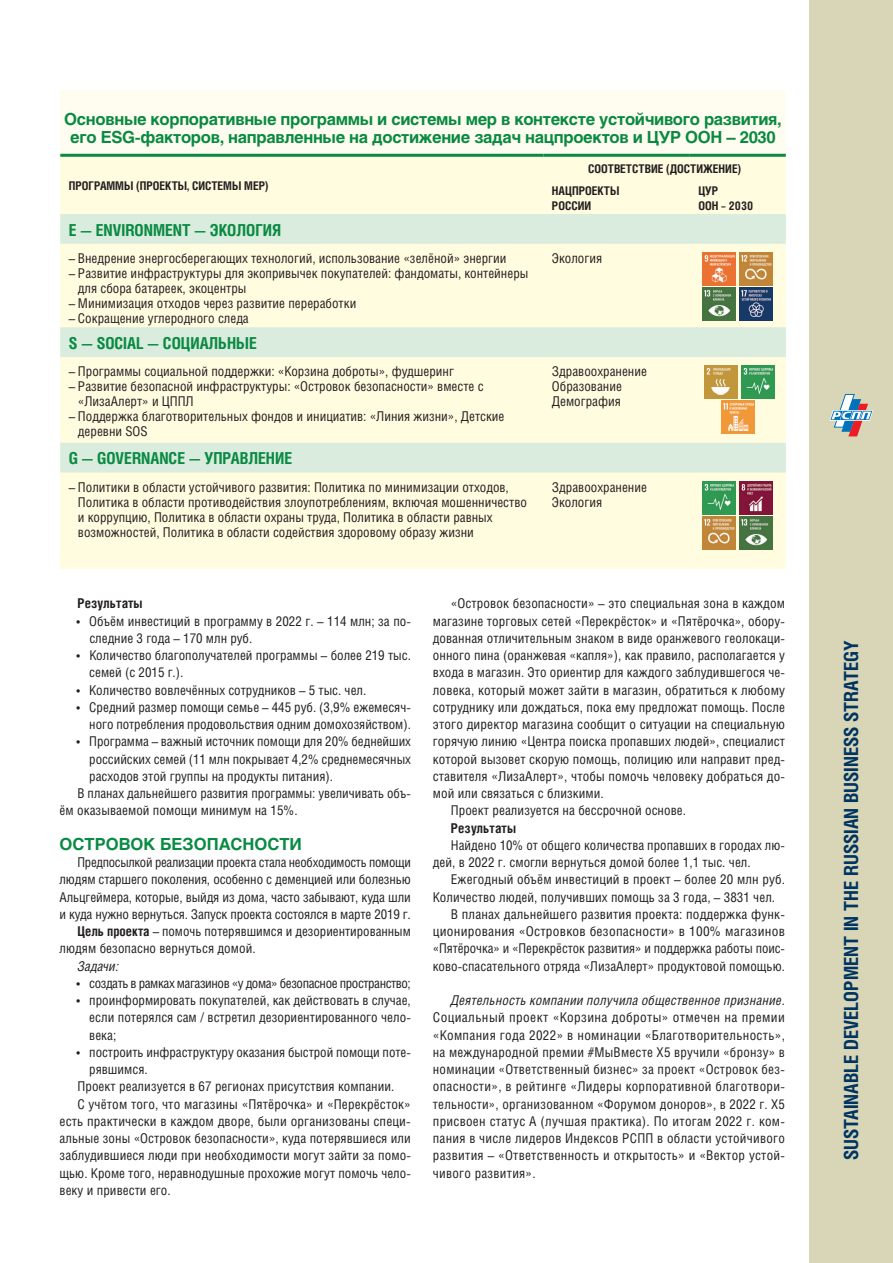
<style>
.page{position:relative;width:893px;height:1263px;background:#fff}
.page>*{position:absolute;margin:0;border:0;box-sizing:border-box;transform-origin:0 0}
.t1{font:700 19.5px "Helios Cond C";color:#003562}
.t2{font:700 16.5px/17.2px "Helios C";letter-spacing:-.02em;color:#098a42;text-align:center}
.t3{font:700 16.5px "Helios Cond C";color:#098a42}
.t4{font:700 16.5px "Helios C";color:#098a42}
.t5{font:13.5px/17.2px "Helios Cond C";color:#231f20}
.t6{font:italic 13.5px "Helios Cond C";letter-spacing:.015em;color:#231f20}
.t7{font:13.5px "Helios Cond C";letter-spacing:-.03em;color:#231f20}
.t8{font:13.5px "Helios Cond C";letter-spacing:-.02em;color:#231f20}
.t9{font:700 13.5px "Helios Cond C";letter-spacing:.005em;color:#231f20}
.t10{font:700 12px/21.9px "Helios Cond C";color:#231f20}
.s1{font-weight:700}
</style>
<div class="page">
<div style="left:809px;top:0;width:84px;height:1263px;background:#d9d6b7"></div>
<svg style="left:829px;top:394px;width:44px;height:42px"></svg>
<div style="left:60px;top:90px;width:726px;height:65px;background:#fffdef"></div>
<div style="left:60px;top:157px;width:726px;height:411px;background:#fffce0"></div>
<svg style="left:60px;top:214px;width:726px;height:258px;background:#f1f6df"></svg>
<hr style="left:60px;top:154px;width:483px;height:3px;background:#098a42">
<hr style="left:543px;top:154px;width:147px;height:3px;background:#098a42">
<hr style="left:690px;top:154px;width:96px;height:3px;background:#098a42">
<img style="left:703px;top:252px;width:33px;height:33px">
<img style="left:740px;top:252px;width:33px;height:33px">
<img style="left:703px;top:287px;width:33px;height:34px">
<img style="left:740px;top:287px;width:33px;height:34px">
<img style="left:705px;top:365px;width:33px;height:34px">
<img style="left:742px;top:365px;width:33px;height:34px">
<img style="left:721px;top:401px;width:33px;height:33px">
<img style="left:703px;top:481px;width:33px;height:33px">
<img style="left:740px;top:481px;width:33px;height:33px">
<img style="left:703px;top:516px;width:33px;height:33px">
<img style="left:740px;top:516px;width:33px;height:33px">
<p class="t2" style="left:64px;top:111px;width:719px">Основные корпоративные программы и системы мер в контексте устойчивого развития, его ESG-факторов, направленные на достижение задач нацпроектов и ЦУР ООН – 2030</p>
<p class="t10" style="left:69px;top:174px;width:201px">ПРОГРАММЫ (ПРОЕКТЫ, СИСТЕМЫ МЕР)</p>
<p class="t10" style="left:552px;top:157px;width:191px;text-indent:36px">СООТВЕТСТВИЕ (ДОСТИЖЕНИЕ)<br>НАЦПРОЕКТЫ</p>
<p class="t10" style="left:552px;top:194px;width:41px">РОССИИ</p>
<p class="t10" style="left:698px;top:183px;width:56px;line-height:15px">ЦУР<br>ООН – 2030</p>
<p class="t3" style="left:69px;top:220px;width:214px">E — ENVIRONMENT — ЭКОЛОГИЯ</p>
<p class="t5" style="left:69px;top:249px;width:439px">– Внедрение энергосберегающих технологий, использование «зелёной» энергии</p>
<p class="t5" style="left:78px;top:265px;width:452px;line-height:15px;text-indent:-9px">– Развитие инфраструктуры для экопривычек покупателей: фандоматы, контейнеры для сбора батареек, экоцентры</p>
<p class="t5" style="left:69px;top:294px;width:289px">– Минимизация отходов через развитие переработки</p>
<p class="t5" style="left:69px;top:309px;width:182px">– Сокращение углеродного следа</p>
<p class="t3" style="left:69px;top:333px;width:190px">S — SOCIAL — СОЦИАЛЬНЫЕ</p>
<p class="t5" style="left:69px;top:363px;width:387px">– Программы социальной поддержки: «Корзина доброты», фудшеринг</p>
<p class="t5" style="left:78px;top:379px;width:407px;line-height:15px;text-indent:-9px">– Развитие безопасной инфраструктуры: «Островок безопасности» вместе с «ЛизаАлерт» и ЦППЛ</p>
<p class="t5" style="left:78px;top:409px;width:428px;line-height:15px;text-indent:-9px">– Поддержка благотворительных фондов и инициатив: «Линия жизни», Детские деревни SOS</p>
<p class="t5" style="left:552px;top:249px;width:52px">Экология</p>
<p class="t5" style="left:552px;top:364px;width:97px;line-height:15px">Здравоохранение<br>Образование<br>Демография</p>
<p class="t3" style="left:69px;top:449px;width:225px">G — GOVERNANCE — УПРАВЛЕНИЕ</p>
<p class="t5" style="left:78px;top:479px;width:450px;line-height:15px;text-indent:-9px">– Политики в области устойчивого развития: Политика по минимизации отходов, Политика в области противодействия злоупотреблениям, включая мошенничество и коррупцию, Политика в области охраны труда, Политика в области равных возможностей, Политика в области содействия здоровому образу жизни</p>
<p class="t5" style="left:552px;top:479px;width:97px;line-height:15px">Здравоохранение<br>Экология</p>
<p class="t9" style="left:78px;top:595px;width:67px">Результаты</p>
<p class="t5" style="left:89px;top:612px;width:323px;text-indent:-13px">• Объём инвестиций в программу в 2022 г. – 114 млн; за по&shy;следние 3 года – 170 млн руб.</p>
<p class="t5" style="left:89px;top:646px;width:323px;text-indent:-13px">• Количество благополучателей программы – более 219 тыс. семей (с 2015 г.).</p>
<p class="t5" style="left:77px;top:681px;width:291px">• Количество вовлечённых сотрудников – 5 тыс. чел.</p>
<p class="t5" style="left:77px;top:698px;width:336px;text-align:right">• Средний размер помощи семье – 445 руб. (3,9% ежемесяч&shy;ного потребления продовольствия одним домохозяйством).</p>
<p class="t5" style="left:77px;top:733px;width:336px">• Программа – важный источник помощи для 20% беднейших</p>
<p class="t5" style="left:89px;top:750px;width:323px">российских семей (11 млн покрывает 4,2% среднемесячных</p>
<p class="t5" style="left:89px;top:767px;width:245px">расходов этой группы на продукты питания).</p>
<p class="t5" style="left:78px;top:784px;width:335px">В планах дальнейшего развития программы: увеличивать объ-</p>
<p class="t5" style="left:60px;top:802px;width:240px">ём оказываемой помощи минимум на 15%.</p>
<p class="t4" style="left:60px;top:834px;width:244px">ОСТРОВОК БЕЗОПАСНОСТИ</p>
<p class="t8" style="left:78px;top:854px;width:335px">Предпосылкой реализации проекта стала необходимость помощи</p>
<p class="t5" style="left:60px;top:871px;width:353px">людям старшего поколения, особенно с деменцией или болезнью</p>
<p class="t5" style="left:60px;top:888px;width:353px">Альцгеймера, которые, выйдя из дома, часто забывают, куда шли</p>
<p class="t5" style="left:60px;top:905px;width:353px">и куда нужно вернуться. Запуск проекта состоялся в марте 2019 г.</p>
<p class="t5" style="left:78px;top:922px;width:335px"><span class="s1">Цель проекта</span> – помочь потерявшимся и дезориентированным</p>
<p class="t5" style="left:60px;top:940px;width:198px">людям безопасно вернуться домой.</p>
<p class="t6" style="left:78px;top:958px;width:43px">Задачи:</p>
<p class="t7" style="left:77px;top:975px;width:336px">• создать в рамках магазинов «у дома» безопасное пространство;</p>
<p class="t5" style="left:89px;top:991px;width:323px;text-align:justify;text-indent:-13px">• проинформировать покупателей, как действовать в случае, если потерялся сам / встретил дезориентированного чело&shy;века;</p>
<p class="t5" style="left:77px;top:1043px;width:336px">• построить инфраструктуру оказания быстрой помощи поте-</p>
<p class="t5" style="left:89px;top:1060px;width:60px">рявшимся.</p>
<p class="t5" style="left:78px;top:1078px;width:318px">Проект реализуется в 67 регионах присутствия компании.</p>
<p class="t5" style="left:78px;top:1095px;width:335px">С учётом того, что магазины «Пятёрочка» и «Перекрёсток»</p>
<p class="t5" style="left:60px;top:1112px;width:353px">есть практически в каждом дворе, были организованы специ-</p>
<p class="t5" style="left:60px;top:1129px;width:353px">альные зоны «Островок безопасности», куда потерявшиеся или</p>
<p class="t5" style="left:60px;top:1147px;width:353px">заблудившиеся люди при необходимости могут зайти за помо-</p>
<p class="t5" style="left:60px;top:1164px;width:353px">щью. Кроме того, неравнодушные прохожие могут помочь чело-</p>
<p class="t5" style="left:60px;top:1181px;width:113px">веку и привести его.</p>
<p class="t5" style="left:451px;top:595px;width:336px">«Островок безопасности» – это специальная зона в каждом</p>
<p class="t5" style="left:433px;top:612px;width:354px">магазине торговых сетей «Перекрёсток» и «Пятёрочка», обору-</p>
<p class="t5" style="left:433px;top:629px;width:354px">дованная отличительным знаком в виде оранжевого геолокаци-</p>
<p class="t5" style="left:433px;top:646px;width:354px">онного пина (оранжевая «капля»), как правило, располагается у</p>
<p class="t5" style="left:433px;top:664px;width:354px">входа в магазин. Это ориентир для каждого заблудившегося че-</p>
<p class="t5" style="left:433px;top:681px;width:354px">ловека, который может зайти в магазин, обратиться к любому</p>
<p class="t5" style="left:433px;top:698px;width:354px">сотруднику или дождаться, пока ему предложат помощь. После</p>
<p class="t5" style="left:433px;top:715px;width:354px">этого директор магазина сообщит о ситуации на специальную</p>
<p class="t5" style="left:433px;top:733px;width:354px">горячую линию «Центра поиска пропавших людей», специалист</p>
<p class="t5" style="left:433px;top:750px;width:354px">которой вызовет скорую помощь, полицию или направит пред-</p>
<p class="t5" style="left:433px;top:767px;width:354px">ставителя «ЛизаАлерт», чтобы помочь человеку добраться до-</p>
<p class="t5" style="left:433px;top:784px;width:172px">мой или связаться с близкими.</p>
<p class="t5" style="left:451px;top:802px;width:237px">Проект реализуется на бессрочной основе.</p>
<p class="t9" style="left:451px;top:820px;width:67px">Результаты</p>
<p class="t5" style="left:433px;top:836px;width:354px;text-indent:18px">Найдено 10% от общего количества пропавших в городах лю&shy;дей, в 2022 г. смогли вернуться домой более 1,1 тыс. чел.</p>
<p class="t5" style="left:451px;top:871px;width:336px">Ежегодный объём инвестиций в проект – более 20 млн руб.</p>
<p class="t5" style="left:433px;top:888px;width:344px">Количество людей, получивших помощь за 3 года, – 3831 чел.</p>
<p class="t5" style="left:451px;top:905px;width:336px">В планах дальнейшего развития проекта: поддержка функ-</p>
<p class="t5" style="left:433px;top:922px;width:354px">ционирования «Островков безопасности» в 100% магазинов</p>
<p class="t5" style="left:433px;top:940px;width:352px">«Пятёрочка» и «Перекрёсток развития» и поддержка работы поис-</p>
<p class="t5" style="left:433px;top:957px;width:354px">ково-спасательного отряда «ЛизаАлерт» продуктовой помощью.</p>
<p class="t6" style="left:451px;top:992px;width:336px">Деятельность компании получила общественное признание.</p>
<p class="t5" style="left:433px;top:1009px;width:354px;text-align:justify">Социальный проект «Корзина доброты» отмечен на премии «Компания года 2022» в номинации «Благотворительность», на международной премии #МыВместе Х5 вручили «бронзу» в номинации «Ответственный бизнес» за проект «Островок без&shy;опасности», в рейтинге «Лидеры корпоративной благотвори&shy;тельности», организованном «Форумом доноров», в 2022 г. X5 присвоен статус А (лучшая практика). По итогам 2022 г. ком&shy;пания в числе лидеров Индексов РСПП в области устойчивого развития – «Ответственность и открытость» и «Вектор устой&shy;чивого развития».</p>
<h1 class="t1" style="left:840px;top:1160px;width:521px;rotate:-90deg">SUSTAINABLE DEVELOPMENT IN THE RUSSIAN BUSINESS STRATEGY</h1>
</div>
